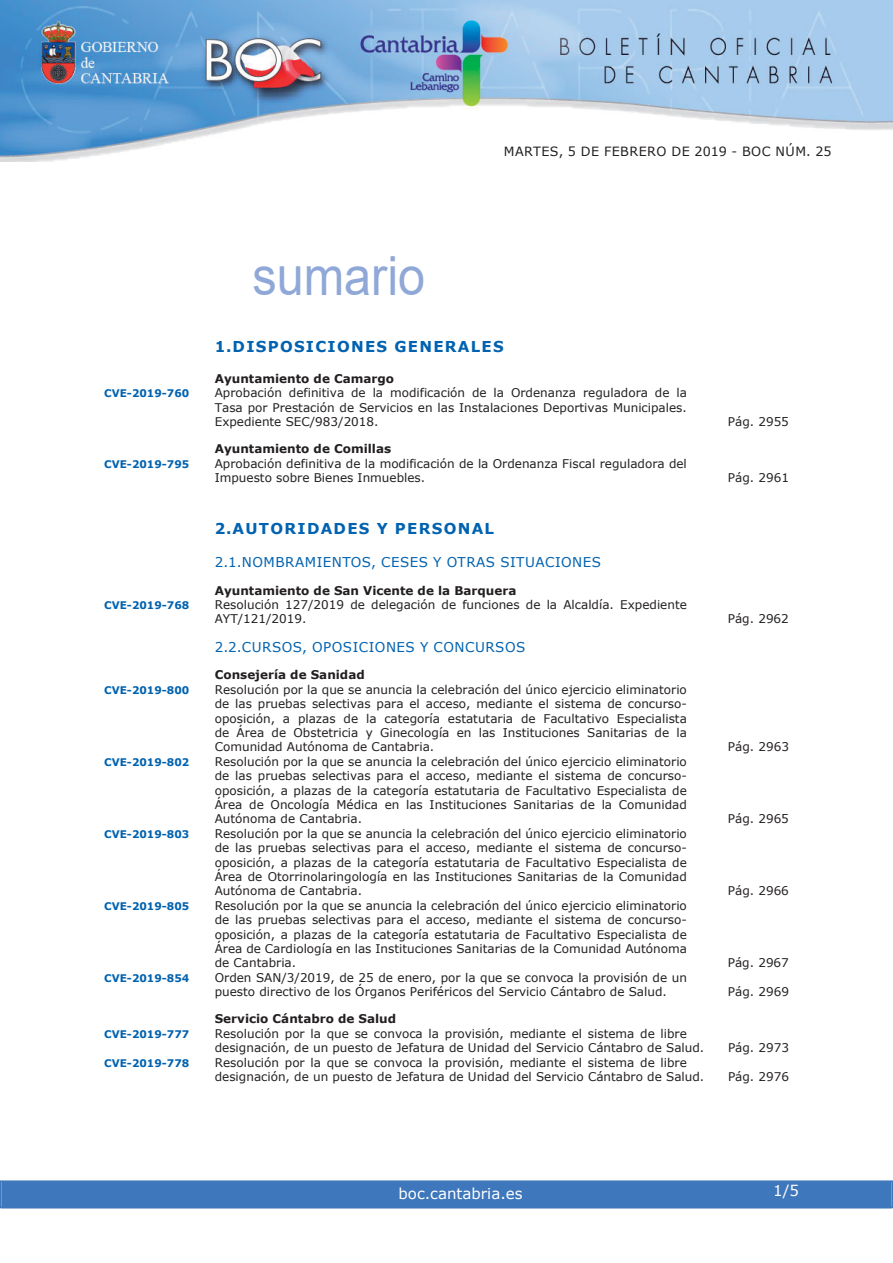
<style>
.page{position:relative;width:893px;height:1263px;background:#fff}
.page>*{position:absolute;margin:0;border:0;box-sizing:border-box;transform-origin:0 0}
.t1{font:54px "Arial";color:#8fa8d7;scale:.9 1}
.t2{font:700 15px "Verdana";letter-spacing:.085em;color:#0062b0}
.t3{font:15px "Verdana";color:#fff}
.t4{font:13.5px "Verdana";letter-spacing:.035em;color:#0062b0}
.t5{font:12.75px "Verdana";letter-spacing:.035em;color:#231f20}
.t6{font:12px/14.4px "Verdana";color:#231f20;text-align:justify}
.t7{font:700 12px "Verdana";color:#231f20}
.t8{font:700 10.5px "Verdana";color:#0062b0}
</style>
<div class="page">
<img style="left:0;top:0;width:893px;height:161px">
<div style="left:2px;top:1181px;width:889px;height:27px;background:#3e77bc"></div>
<div style="left:0;top:1180px;width:893px;height:28px;border:2px solid #3e77bc"></div>
<h1 class="t1" style="left:252px;top:246px;width:194px">sumario</h1>
<p class="t5" style="left:504px;top:143px;width:329px">MARTES, 5 DE FEBRERO DE 2019 - BOC NÚM. 25</p>
<p class="t2" style="left:215px;top:337px;width:291px">1.DISPOSICIONES GENERALES</p>
<p class="t7" style="left:215px;top:371px;width:181px">Ayuntamiento de Camargo</p>
<p class="t8" style="left:104px;top:387px;width:87px">CVE-2019-760</p>
<p class="t6" style="left:215px;top:385px;width:474px">Aprobación definitiva de la modificación de la Ordenanza reguladora de la Tasa por Prestación de Servicios en las Instalaciones Deportivas Municipales.<br>Expediente SEC/983/2018.</p>
<p class="t7" style="left:215px;top:441px;width:178px">Ayuntamiento de Comillas</p>
<p class="t8" style="left:104px;top:457px;width:87px">CVE-2019-795</p>
<p class="t6" style="left:215px;top:456px;width:474px">Aprobación definitiva de la modificación de la Ordenanza Fiscal reguladora del<br>Impuesto sobre Bienes Inmuebles.</p>
<p class="t2" style="left:215px;top:519px;width:281px">2.AUTORIDADES Y PERSONAL</p>
<p class="t4" style="left:215px;top:554px;width:388px">2.1.NOMBRAMIENTOS, CESES Y OTRAS SITUACIONES</p>
<p class="t7" style="left:215px;top:583px;width:303px">Ayuntamiento de San Vicente de la Barquera</p>
<p class="t8" style="left:104px;top:598px;width:87px">CVE-2019-768</p>
<p class="t6" style="left:215px;top:597px;width:474px">Resolución 127/2019 de delegación de funciones de la Alcaldía. Expediente<br>AYT/121/2019.</p>
<p class="t4" style="left:215px;top:639px;width:312px">2.2.CURSOS, OPOSICIONES Y CONCURSOS</p>
<p class="t7" style="left:215px;top:667px;width:151px">Consejería de Sanidad</p>
<p class="t8" style="left:104px;top:683px;width:87px">CVE-2019-800</p>
<p class="t6" style="left:215px;top:682px;width:474px">Resolución por la que se anuncia la celebración del único ejercicio eliminatorio de las pruebas selectivas para el acceso, mediante el sistema de concurso&shy;oposición, a plazas de la categoría estatutaria de Facultativo Especialista de Área de Obstetricia y Ginecología en las Instituciones Sanitarias de la Comunidad Autónoma de Cantabria.</p>
<p class="t8" style="left:104px;top:755px;width:87px">CVE-2019-802</p>
<p class="t6" style="left:215px;top:754px;width:474px">Resolución por la que se anuncia la celebración del único ejercicio eliminatorio de las pruebas selectivas para el acceso, mediante el sistema de concurso&shy;oposición, a plazas de la categoría estatutaria de Facultativo Especialista de Área de Oncología Médica en las Instituciones Sanitarias de la Comunidad Autónoma de Cantabria.</p>
<p class="t8" style="left:104px;top:827px;width:87px">CVE-2019-803</p>
<p class="t6" style="left:215px;top:826px;width:474px">Resolución por la que se anuncia la celebración del único ejercicio eliminatorio de las pruebas selectivas para el acceso, mediante el sistema de concurso&shy;oposición, a plazas de la categoría estatutaria de Facultativo Especialista de Área de Otorrinolaringología en las Instituciones Sanitarias de la Comunidad Autónoma de Cantabria.</p>
<p class="t8" style="left:104px;top:899px;width:87px">CVE-2019-805</p>
<p class="t6" style="left:215px;top:898px;width:474px">Resolución por la que se anuncia la celebración del único ejercicio eliminatorio de las pruebas selectivas para el acceso, mediante el sistema de concurso&shy;oposición, a plazas de la categoría estatutaria de Facultativo Especialista de Área de Cardiología en las Instituciones Sanitarias de la Comunidad Autónoma de Cantabria.</p>
<p class="t8" style="left:104px;top:971px;width:87px">CVE-2019-854</p>
<p class="t6" style="left:215px;top:970px;width:474px">Orden SAN/3/2019, de 25 de enero, por la que se convoca la provisión de un puesto directivo de los Órganos Periféricos del Servicio Cántabro de Salud.</p>
<p class="t7" style="left:215px;top:1011px;width:183px">Servicio Cántabro de Salud</p>
<p class="t8" style="left:104px;top:1027px;width:87px">CVE-2019-777</p>
<p class="t6" style="left:215px;top:1026px;width:491px">Resolución por la que se convoca la provisión, mediante el sistema de libre designación, de un puesto de Jefatura de Unidad del Servicio Cántabro de Salud.</p>
<p class="t8" style="left:104px;top:1056px;width:87px">CVE-2019-778</p>
<p class="t6" style="left:215px;top:1055px;width:491px">Resolución por la que se convoca la provisión, mediante el sistema de libre designación, de un puesto de Jefatura de Unidad del Servicio Cántabro de Salud.</p>
<p class="t6" style="left:728px;top:414px;width:63px">Pág. 2955</p>
<p class="t6" style="left:728px;top:470px;width:63px">Pág. 2961</p>
<p class="t6" style="left:728px;top:611px;width:63px">Pág. 2962</p>
<p class="t6" style="left:728px;top:740px;width:63px">Pág. 2963</p>
<p class="t6" style="left:728px;top:812px;width:63px">Pág. 2965</p>
<p class="t6" style="left:728px;top:884px;width:63px">Pág. 2966</p>
<p class="t6" style="left:728px;top:956px;width:63px">Pág. 2967</p>
<p class="t6" style="left:728px;top:984px;width:63px">Pág. 2969</p>
<p class="t6" style="left:728px;top:1040px;width:63px">Pág. 2973</p>
<p class="t6" style="left:728px;top:1069px;width:63px">Pág. 2976</p>
<p class="t3" style="left:398px;top:1184px;width:126px">boc.cantabria.es</p>
<p class="t3" style="left:773px;top:1181px;width:27px">1/5</p>
</div>
